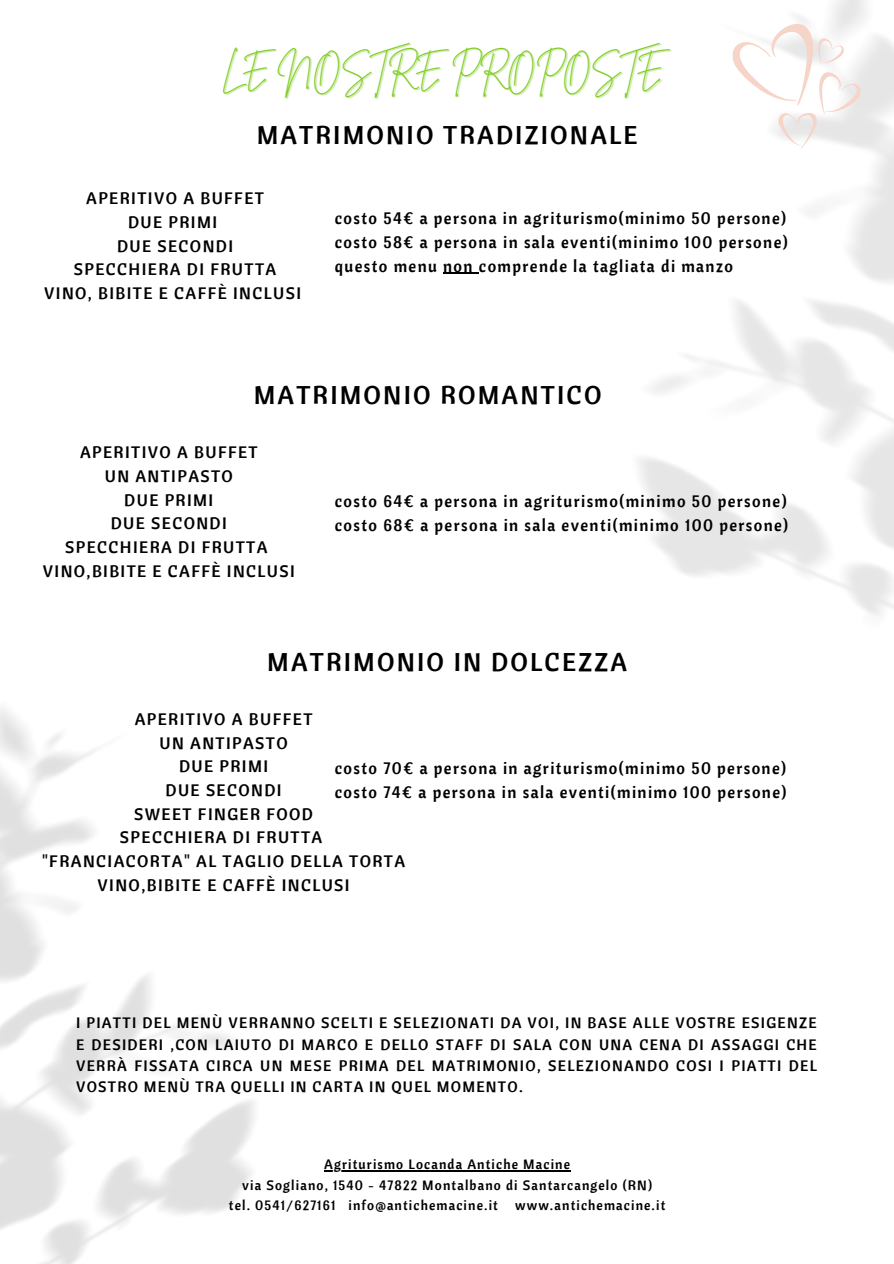
<style>
.page{position:relative;width:894px;height:1264px;background:#fff}
.page>*{position:absolute;margin:0;border:0;box-sizing:border-box;transform-origin:0 0}
.t1{font:30.9px "Brittany Signature";color:#81cd27}
.t2{font:25.5px "Cantora One";letter-spacing:.085em;color:#000}
.t3{font:16.5px "Cantora One";letter-spacing:.085em;color:#000}
.t4{font:15px/21.5px "Cantora One";letter-spacing:.085em;color:#000;text-align:justify}
.t5{font:13.5px "Cantora One";letter-spacing:.085em;color:#000}
</style>
<div class="page">
<svg style="left:731px;top:15px;width:130px;height:134px"></svg>
<hr style="left:443px;top:273px;width:35px;height:1px;background:#000">
<hr style="left:324px;top:1170px;width:247px;height:1px;background:#000">
<p class="t1" style="left:221px;top:50px;width:443px">LE NOSTRE PROPOSTE</p>
<p class="t2" style="left:256px;top:119px;width:382px">MATRIMONIO TRADIZIONALE</p>
<p class="t3" style="left:86px;top:188px;width:179px">APERITIVO A BUFFET</p>
<p class="t3" style="left:128px;top:211px;width:91px">DUE PRIMI</p>
<p class="t3" style="left:117px;top:235px;width:117px">DUE SECONDI</p>
<p class="t3" style="left:74px;top:259px;width:204px">SPECCHIERA DI FRUTTA</p>
<p class="t3" style="left:44px;top:282px;width:258px">VINO, BIBITE E CAFFÈ INCLUSI</p>
<p class="t3" style="left:335px;top:208px;width:452px">costo 54€ a persona in agriturismo(minimo 50 persone)</p>
<p class="t3" style="left:335px;top:231px;width:454px">costo 58€ a persona in sala eventi(minimo 100 persone)</p>
<p class="t3" style="left:335px;top:255px;width:399px">questo menu non comprende la tagliata di manzo</p>
<p class="t2" style="left:254px;top:378px;width:349px">MATRIMONIO ROMANTICO</p>
<p class="t3" style="left:80px;top:442px;width:179px">APERITIVO A BUFFET</p>
<p class="t3" style="left:105px;top:465px;width:130px">UN ANTIPASTO</p>
<p class="t3" style="left:124px;top:489px;width:91px">DUE PRIMI</p>
<p class="t3" style="left:111px;top:512px;width:117px">DUE SECONDI</p>
<p class="t3" style="left:65px;top:536px;width:204px">SPECCHIERA DI FRUTTA</p>
<p class="t3" style="left:43px;top:560px;width:253px">VINO,BIBITE E CAFFÈ INCLUSI</p>
<p class="t3" style="left:335px;top:491px;width:453px">costo 64€ a persona in agriturismo(minimo 50 persone)</p>
<p class="t3" style="left:335px;top:514px;width:455px">costo 68€ a persona in sala eventi(minimo 100 persone)</p>
<p class="t2" style="left:267px;top:645px;width:361px">MATRIMONIO IN DOLCEZZA</p>
<p class="t3" style="left:135px;top:708px;width:179px">APERITIVO A BUFFET</p>
<p class="t3" style="left:159px;top:732px;width:130px">UN ANTIPASTO</p>
<p class="t3" style="left:179px;top:755px;width:91px">DUE PRIMI</p>
<p class="t3" style="left:165px;top:779px;width:117px">DUE SECONDI</p>
<p class="t3" style="left:134px;top:803px;width:180px">SWEET FINGER FOOD</p>
<p class="t3" style="left:120px;top:826px;width:204px">SPECCHIERA DI FRUTTA</p>
<p class="t3" style="left:42px;top:850px;width:364px">"FRANCIACORTA" AL TAGLIO DELLA TORTA</p>
<p class="t3" style="left:97px;top:874px;width:253px">VINO,BIBITE E CAFFÈ INCLUSI</p>
<p class="t3" style="left:335px;top:757px;width:452px">costo 70€ a persona in agriturismo(minimo 50 persone)</p>
<p class="t3" style="left:335px;top:781px;width:453px">costo 74€ a persona in sala eventi(minimo 100 persone)</p>
<p class="t4" style="left:76px;top:1011px;width:742px">I PIATTI DEL MENÙ VERRANNO SCELTI E SELEZIONATI DA VOI, IN BASE ALLE VOSTRE ESIGENZE E DESIDERI ,CON LAIUTO DI MARCO E DELLO STAFF DI SALA CON UNA CENA DI ASSAGGI CHE VERRÀ FISSATA CIRCA UN MESE PRIMA DEL MATRIMONIO, SELEZIONANDO COSI I PIATTI DEL VOSTRO MENÙ TRA QUELLI IN CARTA IN QUEL MOMENTO.</p>
<p class="t5" style="left:324px;top:1155px;width:247px">Agriturismo Locanda Antiche Macine</p>
<p class="t5" style="left:242px;top:1176px;width:411px">via Sogliano, 1540 - 47822 Montalbano di Santarcangelo (RN)</p>
<p class="t5" style="left:229px;top:1196px;width:270px">tel. 0541/627161 info@antichemacine.it</p>
<p class="t5" style="left:515px;top:1196px;width:152px">www.antichemacine.it</p>
</div>
